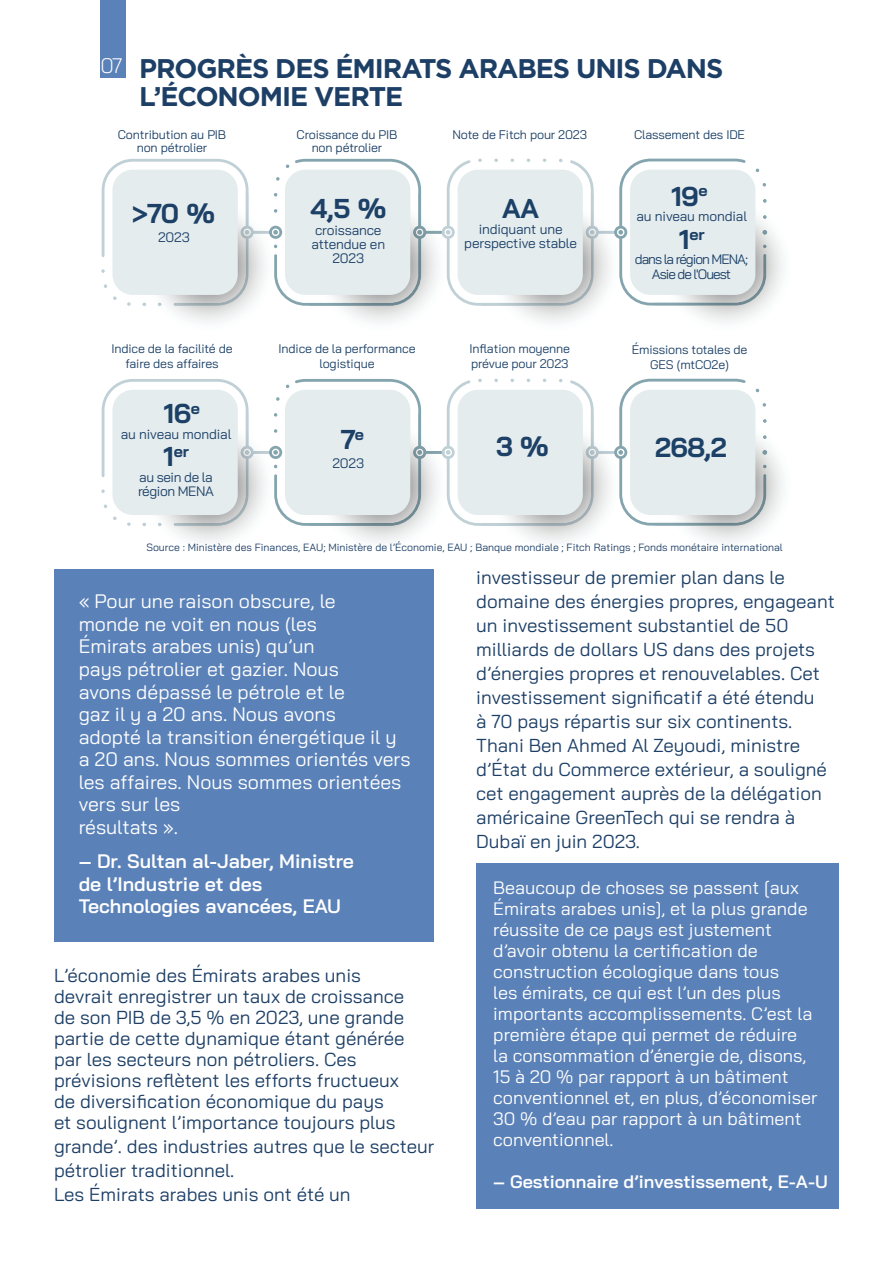
<style>
.page{position:relative;width:893px;height:1263px;background:#fff}
.page>*{position:absolute;margin:0;border:0;box-sizing:border-box;transform-origin:0 0}
.t1{font:700 27.3px "Bai Jamjuree";letter-spacing:-.01em;color:#1c4066}
.t2{font:700 27px/28.5px "Gotham";letter-spacing:-.04em;color:#1d3f66}
.t3{font:300 21px "Bai Jamjuree";color:#fff}
.t4{font:19.5px/22.5px "Bai Jamjuree";color:#fff}
.t5{font:600 19.5px/22.5px "Bai Jamjuree";color:#fff}
.t6{font:18.75px/24px "Bai Jamjuree";color:#1d3f66}
.t7{font:18px/21px "Bai Jamjuree";color:#fff}
.t8{font:600 18px "Bai Jamjuree";color:#fff}
.t9{font:700 15.9px "Bai Jamjuree";color:#1c4066}
.t10{font:13.65px/14.1px "Bai Jamjuree";letter-spacing:-.01em;color:#1c4066;text-align:center}
.t11{font:13.65px/14.1px "Bai Jamjuree";letter-spacing:-.07em;color:#1c4066;text-align:center}
.t12{font:13.65px/14.1px "Bai Jamjuree";letter-spacing:-.03em;color:#1c4066}
.t13{font:12.45px/15px "Bai Jamjuree";letter-spacing:-.01em;color:#1c4066;text-align:center}
.t14{font:10.5px "Bai Jamjuree";color:#1d3f66}
.s1{font-size:27.3px}
</style>
<div class="page">
<div style="left:54px;top:570px;width:380px;height:372px;background:#5b82b8"></div>
<div style="left:476px;top:863px;width:363px;height:346px;background:#5b82b8"></div>
<div style="left:100px;top:0;width:26px;height:78px;background:#5b82b8"></div>
<svg style="left:101px;top:159px;width:682px;height:163px"></svg>
<div style="left:630px;top:170px;width:125px;height:125px;background:#e4ecee;border-radius:21px"></div>
<svg style="left:101px;top:379px;width:682px;height:163px"></svg>
<div style="left:630px;top:390px;width:125px;height:125px;background:#e4ecee;border-radius:21px"></div>
<p class="t3" style="left:100px;top:48px;width:23px">07</p>
<h2 class="t2" style="left:139px;top:54px;width:585px">PROGRÈS DES ÉMIRATS ARABES UNIS DANS ’L ÉCONOMIE VERTE</h2>
<p class="t13" style="left:118px;top:129px;width:110px;line-height:12.5px">Contribution au PIB non pétrolier</p>
<p class="t13" style="left:297px;top:129px;width:102px;line-height:12.5px">Croissance du PIB non pétrolier</p>
<p class="t13" style="left:634px;top:127px;width:112px">Classement des IDE</p>
<p class="t13" style="left:452px;top:127px;width:136px">Note de Fitch pour 2023</p>
<h1 class="t1" style="left:132px;top:197px;width:84px">&lt;70 %</h1>
<p class="t10" style="left:158px;top:230px;width:33px">2023</p>
<h1 class="t1" style="left:310px;top:193px;width:78px">4,5 %</h1>
<p class="t10" style="left:311px;top:223px;width:75px">croissance attendue en<br>2023</p>
<h1 class="t1" style="left:502px;top:193px;width:38px">AA</h1>
<p class="t10" style="left:464px;top:222px;width:114px">indiquant une perspective stable</p>
<h1 class="t1" style="left:671px;top:180px;width:29px">19</h1>
<p class="t9" style="left:689px;top:225px;width:17px">er</p>
<p class="t9" style="left:699px;top:182px;width:11px">e</p>
<p class="t10" style="left:636px;top:209px;width:112px">au niveau mondial</p>
<h1 class="t1" style="left:679px;top:223px;width:12px">1</h1>
<p class="t11" style="left:635px;top:252px;width:115px">dans la région MENA;<br>Asie de 'lOuest</p>
<p class="t13" style="left:111px;top:341px;width:123px">Indice de la facilité de faire des affaires</p>
<p class="t13" style="left:279px;top:341px;width:138px">Indice de la performance logistique</p>
<p class="t13" style="left:469px;top:341px;width:102px;text-align:left">Inflation moyenne prévue pour 2023</p>
<p class="t13" style="left:632px;top:342px;width:117px">Émissions totales de<br>GES (mtCO (e2</p>
<h1 class="t1" style="left:164px;top:398px;width:29px">16</h1>
<p class="t9" style="left:174px;top:443px;width:17px">er</p>
<p class="t9" style="left:191px;top:399px;width:11px">e</p>
<p class="t10" style="left:121px;top:427px;width:112px">au niveau mondial</p>
<h1 class="t1" style="left:164px;top:441px;width:12px">1</h1>
<p class="t12" style="left:138px;top:470px;width:77px">au sein de la région MENA</p>
<p class="t9" style="left:341px;top:425px;width:25px">e<span class="s1">7</span></p>
<p class="t10" style="left:332px;top:456px;width:33px">2023</p>
<h1 class="t1" style="left:496px;top:430px;width:54px">3 %</h1>
<h1 class="t1" style="left:655px;top:432px;width:73px">268,2</h1>
<p class="t14" style="left:146px;top:538px;width:638px">Source : Ministère des Finances, EAU; Ministère de ’l Économie, EAU ; Banque mondiale ; Fitch Ratings ; Fonds monétaire international</p>
<p class="t4" style="left:79px;top:590px;width:333px">« Pour une raison obscure le,<br>monde ne voit en nous (les<br>Émirats arabes unis) qu’un<br>pays pétrolier et gazier. Nous<br>avons dépassé le pétrole et le<br>gaz ayil 20 ans. Nous avons<br>adopté la transition énergétique yil a 20 ans. Nous sommes orientés vers les affaires. Nous sommes orientées vers sur les<br>résultats .«</p>
<p class="t5" style="left:79px;top:850px;width:277px">– Dr. Sultan al-Jaber, Ministre de ’l Industrie et des<br>Technologies avancées, EAU</p>
<p class="t6" style="left:54px;top:965px;width:352px;line-height:21px">’L économie des Émirats arabes unis devrait enregistrer un taux de croissance de son PIB de 3,5 % en 2023, une grande partie de cette dynamique étant générée par les secteurs non pétroliers. Ces prévisions reflètent les efforts fructueux de diversification économique du pays et soulignent ’l importance toujours plus</p>
<p class="t6" style="left:54px;top:1134px;width:382px">grande .’ des industries autres que le secteur pétrolier traditionnel.<br>Les Émirats arabes unis ont été un</p>
<p class="t6" style="left:476px;top:566px;width:360px">investisseur de premier plan dans le domaine des énergies propres, engageant un investissement substantiel de 50 milliards de dollars US dans des projets<br>’d énergies propres et renouvelables. Cet investissement significatif a été étendu<br>à 70 pays répartis sur six continents.<br>Thani Ben Ahmed Al Zeyoudi, ministre<br>’d État du Commerce extérieur a, souligné cet engagement auprès de la délégation américaine GreenTech qui se rendra à Dubaï en juin 2023.</p>
<p class="t7" style="left:493px;top:877px;width:326px">Beaucoup de choses se passent [aux Émirats arabes unis ,] et la plus grande réussite de ce pays est justement<br>’d avoir obtenu la certification de construction écologique dans tous<br>les émirats, ce qui est ’l un des plus importants accomplissements C. ’est la première étape qui permet de réduire<br>la consommation ’d énergie de, disons, 15 à 20 % par rapport à un bâtiment conventionnel et, en plus ’d, économiser 30 % ’d eau par rapport à un bâtiment conventionnel.</p>
<p class="t8" style="left:493px;top:1171px;width:336px">– Gestionnaire ’d investissement E, A- U-</p>
</div>
